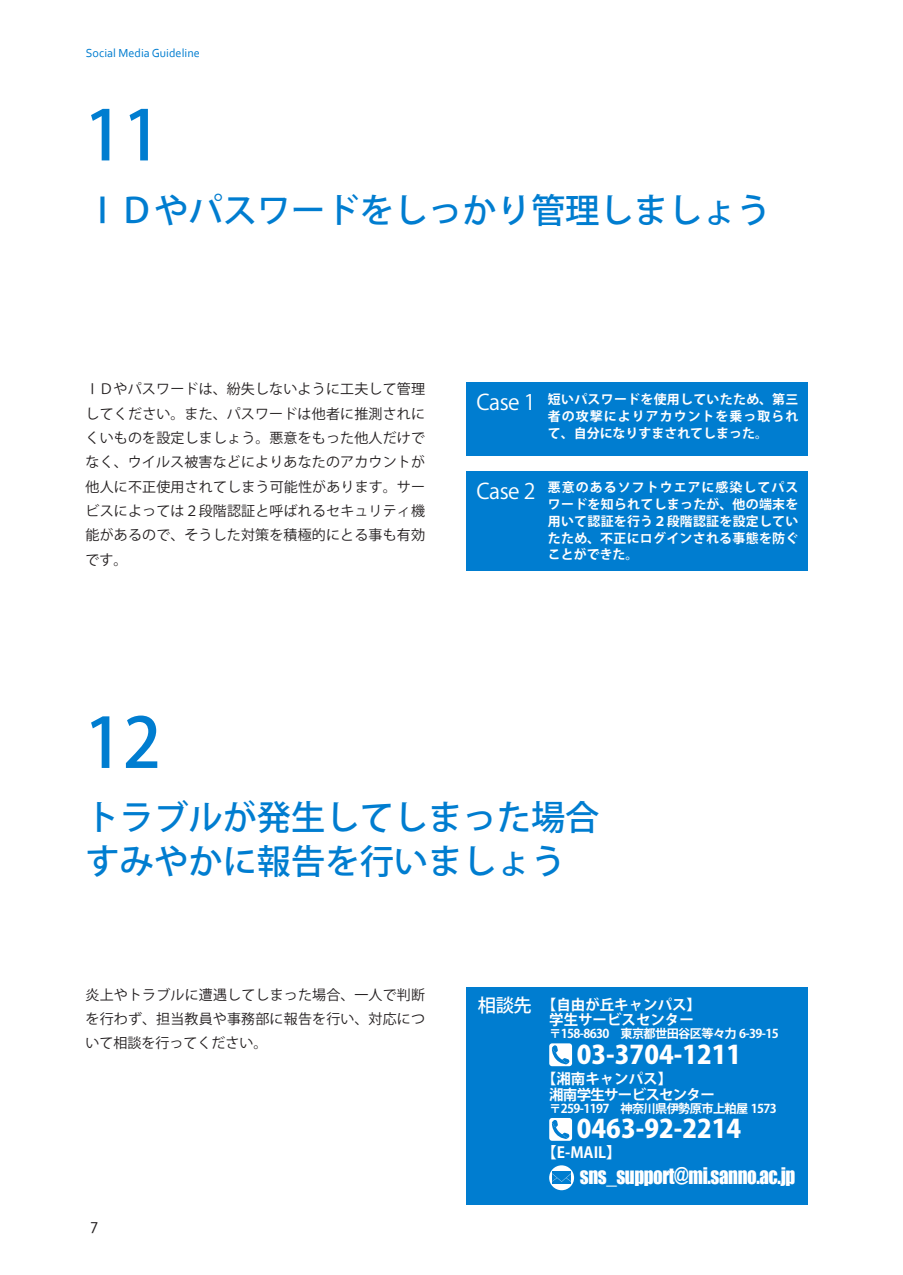
<style>
.page{position:relative;width:903px;height:1275px;background:#fff}
.page>*{position:absolute;margin:0;border:0;box-sizing:border-box;transform-origin:0 0}
.t1{font:500 68.6px "Koz Go Pr 6 N";color:#007dd0}
.t2{font:500 34.3px/44.1px "Koz Go Pr 6 N";color:#007dd0}
.t3{font:800 25.38px "Koz Go Pr 6 N";color:#fff}
.t4{font:21.35px "Koz Go Std Bold 90 ms RKSJ H";letter-spacing:-.025em;color:#fff}
.t5{font:21px "Impact";letter-spacing:-.02em;color:#fff;scale:.9 1}
.t6{font:500 18.2px "Koz Go Pr 6 N";color:#fff}
.t7{font:16.8px "Corbel";color:#231f20}
.t8{font:700 15.22px "Koz Go Pr 6 N";color:#fff}
.t9{font:700 14.53px/15.2px "Koz Go Pr 6 N";color:#fff;text-align:center}
.t10{font:700 14.53px/15.2px "Koz Go Pr 6 N";letter-spacing:-.05em;color:#fff}
.t11{font:14px/24.3px "Koz Go Pr 6 N";letter-spacing:.01em;color:#231f20;text-align:justify}
.t12{font:700 12.95px/16.8px "Koz Go Pr 6 N";letter-spacing:.02em;color:#fff;text-align:justify}
.t13{font:700 12.25px "Koz Go Pr 6 N";letter-spacing:-.05em;color:#fff}
.t14{font:12.25px "Corbel";color:#007dd0}
</style>
<div class="page">
<div style="left:466px;top:987px;width:341px;height:217px;background:#007dd0"></div>
<div style="left:467px;top:383px;width:340px;height:73px;background:#007dd0"></div>
<div style="left:467px;top:471px;width:340px;height:99px;background:#007dd0"></div>
<svg style="left:549px;top:1165px;width:25px;height:25px"></svg>
<div style="left:552px;top:1172px;width:19px;height:12px;background:#007dd0"></div>
<svg style="left:552px;top:1173px;width:19px;height:9px"></svg>
<div style="left:549px;top:1043px;width:23px;height:23px;background:#fff;border-radius:3px"></div>
<svg style="left:551px;top:1045px;width:19px;height:19px"></svg>
<div style="left:549px;top:1118px;width:23px;height:23px;background:#fff;border-radius:3px"></div>
<svg style="left:551px;top:1120px;width:19px;height:19px"></svg>
<p class="t14" style="left:86px;top:45px;width:115px">Social Media Guideline</p>
<h1 class="t1" style="left:84px;top:97px;width:79px">11</h1>
<h2 class="t2" style="left:86px;top:189px;width:687px">ＩＤやパスワードをしっかり管理しましょう</h2>
<p class="t11" style="left:86px;top:377px;width:341px">ＩＤやパスワードは、紛失しないように工夫して管理してください。また、パスワードは他者に推測されにくいものを設定しましょう。悪意をもった他人だけでなく、ウイルス被害などによりあなたのアカウントが他人に不正使用されてしまう可能性があります。サービスによっては２段階認証と呼ばれるセキュリティ機能があるので、そうした対策を積極的にとる事も有効です。</p>
<p class="t12" style="left:548px;top:391px;width:252px">短いパスワードを使用していたため、第三者の攻撃によりアカウントを乗っ取られて、自分になりすまされてしまった。</p>
<h3 class="t4" style="left:477px;top:390px;width:60px">Case 1</h3>
<p class="t12" style="left:548px;top:480px;width:252px">悪意のあるソフトウエアに感染してパスワードを知られてしまったが、他の端末を用いて認証を行う２段階認証を設定していたため、不正にログインされる事態を防ぐことができた。</p>
<h3 class="t4" style="left:477px;top:479px;width:60px">Case 2</h3>
<h1 class="t1" style="left:84px;top:704px;width:79px">12</h1>
<h2 class="t2" style="left:86px;top:796px;width:515px">トラブルが発生してしまった場合すみやかに報告を行いましょう</h2>
<p class="t11" style="left:86px;top:982px;width:341px">炎上やトラブルに遭遇してしまった場合、一人で判断を行わず、担当教員や事務部に報告を行い、対応について相談を行ってください。</p>
<p class="t9" style="left:542px;top:997px;width:168px">【自由が丘キャンパス】学生サービスセンター　</p>
<h3 class="t6" style="left:478px;top:995px;width:55px">相談先</h3>
<p class="t13" style="left:549px;top:1027px;width:231px">〒158-8630　東京都世田谷区等々力 6-39-15</p>
<p class="t10" style="left:549px;top:1072px;width:167px;text-indent:-7px">【湘南キャンパス】<br>湘南学生サービスセンター</p>
<p class="t13" style="left:549px;top:1101px;width:229px">〒259-1197　神奈川県伊勢原市上粕屋 1573</p>
<p class="t8" style="left:542px;top:1144px;width:81px">【E-MAIL】</p>
<h3 class="t3" style="left:577px;top:1040px;width:166px">03-3704-1211</h3>
<h3 class="t3" style="left:577px;top:1115px;width:166px">0463-92-2214</h3>
<h3 class="t5" style="left:580px;top:1159px;width:241px">SNS_SUPPORT@MI.SANNO.AC.JP</h3>
<p class="t7" style="left:91px;top:1214px;width:9px">7</p>
</div>
